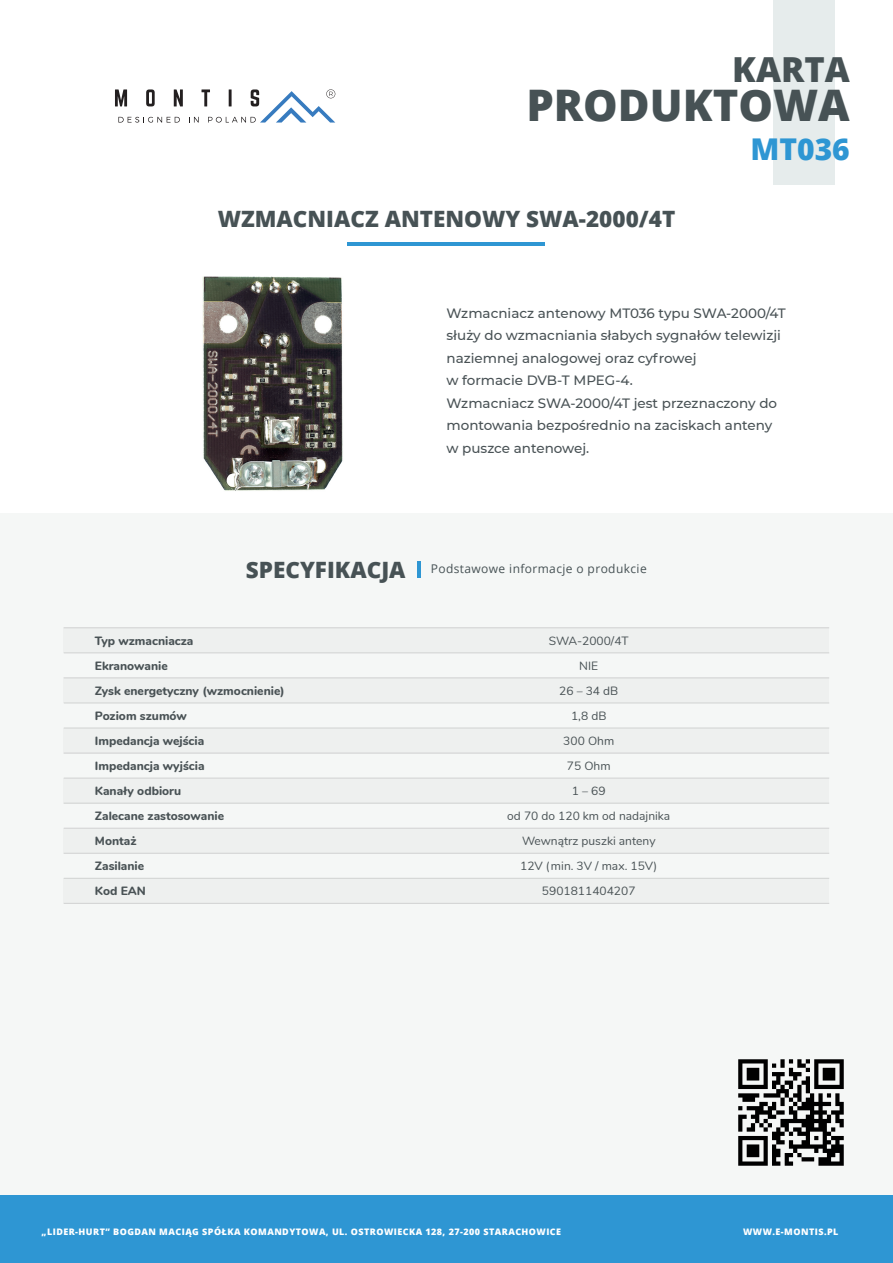
<style>
.page{position:relative;width:893px;height:1263px;background:#fff}
.page>*{position:absolute;margin:0;border:0;box-sizing:border-box;transform-origin:0 0}
.t1{font:800 43.5px "Open Sans";color:#475255}
.t2{font:800 34.5px "Open Sans";color:#475255}
.t3{font:800 30px "Open Sans";color:#2e96d3}
.t4{font:800 22.5px "Open Sans";color:#475255}
.t5{font:500 13.5px/22.5px "Montserrat";color:#495255}
.t6{font:800 12px "Nunito";color:#495255}
.t7{font:12px "Nunito";color:#495255}
.t8{font:12px "Open Sans";letter-spacing:.03em;color:#475255}
.t9{font:800 9px "Open Sans";letter-spacing:.05em;color:#fff}
.s1{font-weight:800;font-size:22.5px}
</style>
<div class="page">
<div style="left:773px;top:0;width:61px;height:184px;background:#e6ecec"></div>
<div style="left:0;top:1195px;width:893px;height:68px;background:#2e96d3"></div>
<svg style="left:115px;top:89px;width:12px;height:17px"></svg>
<svg style="left:146px;top:89px;width:9px;height:17px"></svg>
<svg style="left:174px;top:89px;width:9px;height:17px"></svg>
<svg style="left:118px;top:117px;width:62px;height:6px"></svg>
<svg style="left:189px;top:89px;width:146px;height:34px"></svg>
<div style="left:0;top:513px;width:893px;height:682px;background:#f5f7f6"></div>
<div style="left:64px;top:628px;width:765px;height:25px;background:#eef0ef"></div>
<div style="left:64px;top:678px;width:765px;height:25px;background:#eef0ef"></div>
<div style="left:64px;top:728px;width:765px;height:25px;background:#eef0ef"></div>
<div style="left:64px;top:778px;width:765px;height:25px;background:#eef0ef"></div>
<div style="left:64px;top:828px;width:765px;height:25px;background:#eef0ef"></div>
<hr style="left:64px;top:627px;width:765px;height:1px;background:#d1d2d2">
<hr style="left:64px;top:653px;width:765px;height:1px;background:#d1d2d2">
<hr style="left:64px;top:678px;width:765px;height:1px;background:#d1d2d2">
<hr style="left:64px;top:703px;width:765px;height:1px;background:#d1d2d2">
<hr style="left:64px;top:728px;width:765px;height:1px;background:#d1d2d2">
<hr style="left:64px;top:753px;width:765px;height:1px;background:#d1d2d2">
<hr style="left:64px;top:778px;width:765px;height:1px;background:#d1d2d2">
<hr style="left:64px;top:803px;width:765px;height:1px;background:#d1d2d2">
<hr style="left:64px;top:828px;width:765px;height:1px;background:#d1d2d2">
<hr style="left:64px;top:853px;width:765px;height:1px;background:#d1d2d2">
<div style="left:64px;top:878px;width:765px;height:25px;background:#eef0ef"></div>
<hr style="left:64px;top:878px;width:765px;height:1px;background:#d1d2d2">
<hr style="left:64px;top:903px;width:765px;height:1px;background:#d1d2d2">
<hr style="left:417px;top:561px;width:4px;height:17px;background:#2e96d3">
<img style="left:738px;top:1059px;width:106px;height:107px">
<img style="left:202px;top:244px;width:146px;height:247px">
<hr style="left:348px;top:242px;width:197px;height:4px;background:#2e96d3">
<h2 class="t2" style="left:732px;top:43px;width:119px">KARTA</h2>
<h1 class="t1" style="left:526px;top:72px;width:325px">PRODUKTOWA</h1>
<h3 class="t3" style="left:750px;top:126px;width:101px">MT036</h3>
<h3 class="t4" style="left:218px;top:202px;width:459px">WZMACNIACZ ANTENOWY SWA-2000/4T</h3>
<p class="t5" style="left:446px;top:301px;width:341px">Wzmacniacz antenowy MT036 typu SWA-2000/4T służy do wzmacniania słabych sygnałów telewizji naziemnej analogowej oraz cyfrowej<br>w formacie DVB-T MPEG-4.<br>Wzmacniacz SWA-2000/4T jest przeznaczony do montowania bezpośrednio na zaciskach anteny w puszce antenowej.</p>
<p class="t8" style="left:246px;top:561px;width:402px"><span class="s1">SPECYFIKACJA</span> Podstawowe informacje o produkcie</p>
<p class="t6" style="left:95px;top:632px;width:100px">Typ wzmacniacza</p>
<p class="t7" style="left:549px;top:632px;width:81px">SWA-2000/4T</p>
<p class="t6" style="left:95px;top:657px;width:74px">Ekranowanie</p>
<p class="t7" style="left:579px;top:657px;width:20px">NIE</p>
<p class="t6" style="left:95px;top:682px;width:191px">Zysk energetyczny (wzmocnienie)</p>
<p class="t7" style="left:559px;top:682px;width:61px">26 – 34 dB</p>
<p class="t6" style="left:95px;top:707px;width:93px">Poziom szumów</p>
<p class="t7" style="left:571px;top:707px;width:37px">1,8 dB</p>
<p class="t6" style="left:95px;top:732px;width:111px">Impedancja wejścia</p>
<p class="t7" style="left:563px;top:732px;width:52px">300 Ohm</p>
<p class="t6" style="left:95px;top:757px;width:111px">Impedancja wyjścia</p>
<p class="t7" style="left:567px;top:757px;width:45px">75 Ohm</p>
<p class="t6" style="left:95px;top:782px;width:88px">Kanały odbioru</p>
<p class="t7" style="left:572px;top:782px;width:35px">1 – 69</p>
<p class="t6" style="left:95px;top:807px;width:131px">Zalecane zastosowanie</p>
<p class="t7" style="left:507px;top:807px;width:164px">od 70 do 120 km od nadajnika</p>
<p class="t6" style="left:95px;top:832px;width:43px">Montaż</p>
<p class="t7" style="left:522px;top:832px;width:135px">Wewnątrz puszki anteny</p>
<p class="t6" style="left:95px;top:857px;width:51px">Zasilanie</p>
<p class="t7" style="left:520px;top:857px;width:139px">12V (min. 3V / max. 15V)</p>
<p class="t6" style="left:95px;top:882px;width:52px">Kod EAN</p>
<p class="t7" style="left:542px;top:882px;width:95px">5901811404207</p>
<p class="t9" style="left:42px;top:1225px;width:521px">„LIDER-HURT” BOGDAN MACIĄG SPÓŁKA KOMANDYTOWA, UL. OSTROWIECKA 128, 27-200 STARACHOWICE</p>
<p class="t9" style="left:743px;top:1225px;width:97px">WWW.E-MONTIS.PL</p>
</div>
